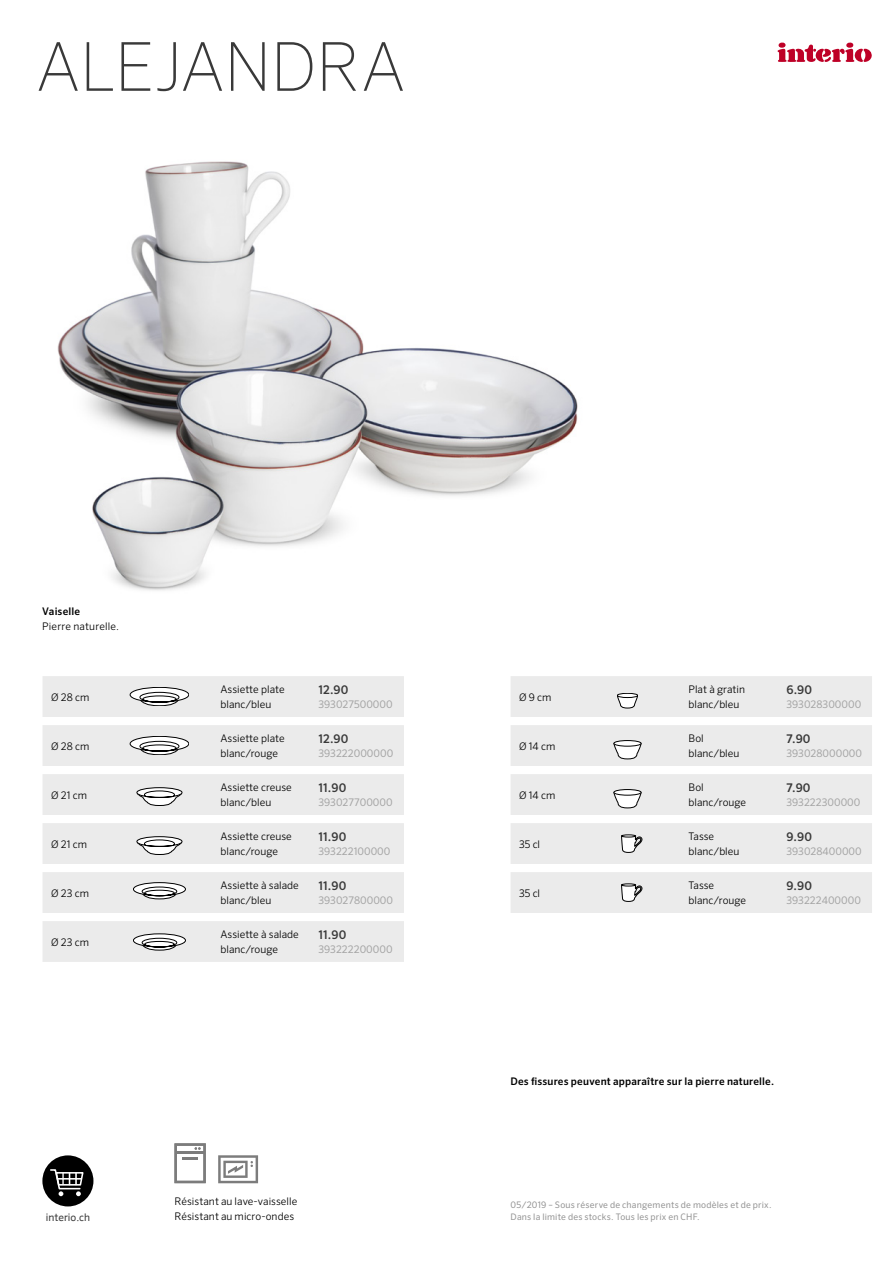
<style>
.page{position:relative;width:893px;height:1263px;background:#fff}
.page>*{position:absolute;margin:0;border:0;box-sizing:border-box;transform-origin:0 0}
.t1{font:100 67.5px "Sero OT";letter-spacing:-.01em;color:#393939}
.t2{font:500 12px "Sero OT";letter-spacing:.01em;color:#393939}
.t3{font:300 10.5px/15px "Sero OT";color:#000}
.t4{font:10.5px "Sero OT";color:#a5a5a5}
.t5{font:500 10.5px "Sero OT";letter-spacing:.015em;color:#000}
.t6{font:10.5px "Sero Profor Interio";color:#393939}
.t7{font:9px/12px "Sero OT";letter-spacing:.02em;color:#939393}
</style>
<div class="page">
<svg style="left:777px;top:42px;width:95px;height:20px"></svg>
<div style="left:42px;top:1155px;width:51px;height:51px;background:#000;border-radius:50%"></div>
<svg style="left:50px;top:1169px;width:34px;height:27px"></svg>
<svg style="left:218px;top:1155px;width:40px;height:28px"></svg>
<svg style="left:174px;top:1143px;width:32px;height:40px"></svg>
<img style="left:57px;top:161px;width:521px;height:430px">
<svg style="left:43px;top:676px;width:361px;height:188px;background:#ededed"></svg>
<svg style="left:130px;top:687px;width:59px;height:19px"></svg>
<svg style="left:130px;top:736px;width:59px;height:19px"></svg>
<svg style="left:137px;top:787px;width:45px;height:19px"></svg>
<svg style="left:137px;top:836px;width:45px;height:19px"></svg>
<svg style="left:43px;top:872px;width:361px;height:90px;background:#e9e9e9"></svg>
<svg style="left:511px;top:676px;width:361px;height:237px;fill:#ebebeb"></svg>
<svg style="left:617px;top:696px;width:21px;height:12px"></svg>
<hr style="left:617px;top:693px;width:21px;height:4px;background:#fff;border-radius:50%">
<div style="left:617px;top:693px;width:21px;height:5px;border:1px solid #000;border-radius:50%"></div>
<svg style="left:511px;top:725px;width:361px;height:90px;background:#ebebeb"></svg>
<div style="left:614px;top:789px;width:27px;height:6px;background:#fff;border-radius:50%"></div>
<div style="left:614px;top:789px;width:27px;height:6px;border:1px solid #000;border-radius:50%"></div>
<svg style="left:621px;top:835px;width:21px;height:18px"></svg>
<svg style="left:621px;top:884px;width:21px;height:17px"></svg>
<h1 class="t1" style="left:36px;top:28px;width:371px">ALEJANDRA</h1>
<p class="t5" style="left:42px;top:605px;width:40px">Vaiselle</p>
<p class="t3" style="left:42px;top:619px;width:78px">Pierre naturelle.</p>
<p class="t3" style="left:51px;top:689px;width:40px">Ø 28 cm</p>
<p class="t3" style="left:221px;top:682px;width:66px">Assiette plate blanc/bleu</p>
<p class="t2" style="left:318px;top:683px;width:32px">12.90</p>
<p class="t4" style="left:318px;top:698px;width:76px">393027500000</p>
<p class="t3" style="left:519px;top:689px;width:34px">Ø 9 cm</p>
<p class="t3" style="left:689px;top:682px;width:58px">Plat à gratin blanc/bleu</p>
<p class="t2" style="left:786px;top:683px;width:27px">6.90</p>
<p class="t4" style="left:786px;top:698px;width:76px">393028300000</p>
<p class="t3" style="left:51px;top:738px;width:40px">Ø 28 cm</p>
<p class="t3" style="left:221px;top:731px;width:66px">Assiette plate blanc/rouge</p>
<p class="t2" style="left:318px;top:732px;width:32px">12.90</p>
<p class="t4" style="left:318px;top:747px;width:76px">393222000000</p>
<p class="t3" style="left:519px;top:738px;width:38px">Ø 14 cm</p>
<p class="t3" style="left:689px;top:731px;width:52px">Bol blanc/bleu</p>
<p class="t2" style="left:786px;top:732px;width:26px">7.90</p>
<p class="t4" style="left:786px;top:747px;width:77px">393028000000</p>
<p class="t3" style="left:51px;top:787px;width:37px">Ø 21 cm</p>
<p class="t3" style="left:221px;top:780px;width:73px">Assiette creuse blanc/bleu</p>
<p class="t2" style="left:318px;top:781px;width:29px">11.90</p>
<p class="t4" style="left:318px;top:796px;width:76px">393027700000</p>
<p class="t3" style="left:519px;top:787px;width:38px">Ø 14 cm</p>
<p class="t3" style="left:689px;top:780px;width:59px">Bol blanc/rouge</p>
<p class="t2" style="left:786px;top:781px;width:26px">7.90</p>
<p class="t4" style="left:786px;top:796px;width:76px">393222300000</p>
<p class="t3" style="left:51px;top:836px;width:37px">Ø 21 cm</p>
<p class="t3" style="left:221px;top:829px;width:73px">Assiette creuse blanc/rouge</p>
<p class="t2" style="left:318px;top:830px;width:29px">11.90</p>
<p class="t4" style="left:318px;top:845px;width:74px">393222100000</p>
<p class="t3" style="left:519px;top:836px;width:23px">35 cl</p>
<p class="t3" style="left:689px;top:829px;width:52px">Tasse blanc/bleu</p>
<p class="t2" style="left:786px;top:830px;width:27px">9.90</p>
<p class="t4" style="left:786px;top:845px;width:77px">393028400000</p>
<p class="t3" style="left:51px;top:885px;width:39px">Ø 23 cm</p>
<p class="t3" style="left:221px;top:878px;width:80px">Assiette à salade blanc/bleu</p>
<p class="t2" style="left:318px;top:879px;width:29px">11.90</p>
<p class="t4" style="left:318px;top:894px;width:76px">393027800000</p>
<p class="t3" style="left:519px;top:885px;width:23px">35 cl</p>
<p class="t3" style="left:689px;top:878px;width:59px">Tasse blanc/rouge</p>
<p class="t2" style="left:786px;top:879px;width:27px">9.90</p>
<p class="t4" style="left:786px;top:894px;width:76px">393222400000</p>
<p class="t3" style="left:51px;top:934px;width:39px">Ø 23 cm</p>
<p class="t3" style="left:221px;top:927px;width:80px">Assiette à salade blanc/rouge</p>
<p class="t2" style="left:318px;top:928px;width:29px">11.90</p>
<p class="t4" style="left:318px;top:943px;width:76px">393222200000</p>
<p class="t5" style="left:510px;top:1075px;width:265px">Des fissures peuvent apparaître sur la pierre naturelle.</p>
<p class="t3" style="left:175px;top:1194px;width:124px">Résistant au lave-vaisselle<br>Résistant au micro-ondes</p>
<p class="t6" style="left:46px;top:1211px;width:46px">interio.ch</p>
<p class="t7" style="left:511px;top:1199px;width:262px">05/2019 – Sous réserve de changements de modèles et de prix.<br>Dans la limite des stocks. Tous les prix en CHF.</p>
</div>
